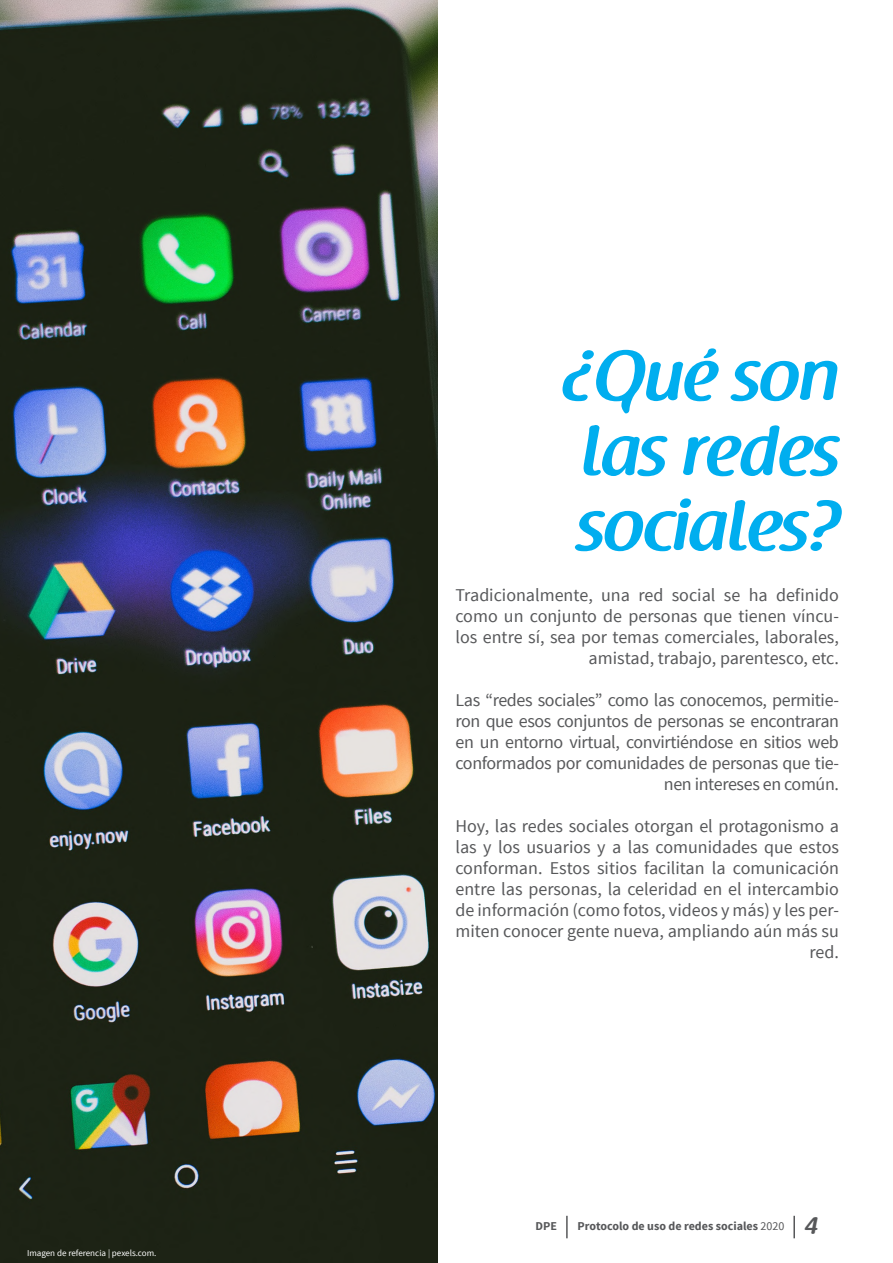
<style>
.page{position:relative;width:893px;height:1263px;background:#fff}
.page>*{position:absolute;margin:0;border:0;box-sizing:border-box;transform-origin:0 0}
.Heading_1{font:600 70.5px/75px "Raspoutine";color:#00aeef;text-align:justify}
.t1{font:18px/21px "Source Sans Pro";color:#57585a;text-align:right}
.t2{font:18px/21px "Source Sans Pro";letter-spacing:-.02em;color:#57585a;text-align:right}
.t3{font:700 12px "Source Sans Pro";color:#57585a}
.t4{font:9px "Source Sans Pro";color:#fff}
.s1{font-weight:400}
.s2{font-family:"Raspoutine";font-weight:600;font-size:24px}
</style>
<div class="page">
<hr style="left:793px;top:1216px;width:2px;height:22px;background:#57585a">
<hr style="left:566px;top:1216px;width:2px;height:22px;background:#57585a">
<img style="left:0;top:0;width:437px;height:1263px">
<p class="t4" style="left:27px;top:1247px;width:131px">Imagen de referencia | pexels.com.</p>
<p class="Heading_1" style="left:563px;top:340px;width:278px">¿Qué son las redes sociales?</p>
<p class="t1" style="left:455px;top:585px;width:385px">Tradicionalmente, una red social se ha definido como un conjunto de personas que tienen víncu&shy;los entre sí, sea por temas comerciales, laborales, amistad, trabajo, parentesco, etc.</p>
<p class="t2" style="left:455px;top:690px;width:385px">Las “redes sociales” como las conocemos, permitie&shy;ron que esos conjuntos de personas se encontraran en un entorno virtual, convirtiéndose en sitios web conformados por comunidades de personas que tie&shy;nen intereses en común.</p>
<p class="t1" style="left:455px;top:816px;width:385px">Hoy, las redes sociales otorgan el protagonismo a las y los usuarios y a las comunidades que estos conforman. Estos sitios facilitan la comunicación entre las personas, la celeridad en el intercambio de información (como fotos, videos y más) y les per&shy;miten conocer gente nueva, ampliando aún más su red.</p>
<p class="t3" style="left:536px;top:1218px;width:23px">DPE</p>
<p class="t3" style="left:577px;top:1218px;width:242px">Protocolo de uso de redes sociales <span class="s1">2020</span> <span class="s2">4</span></p>
</div>
